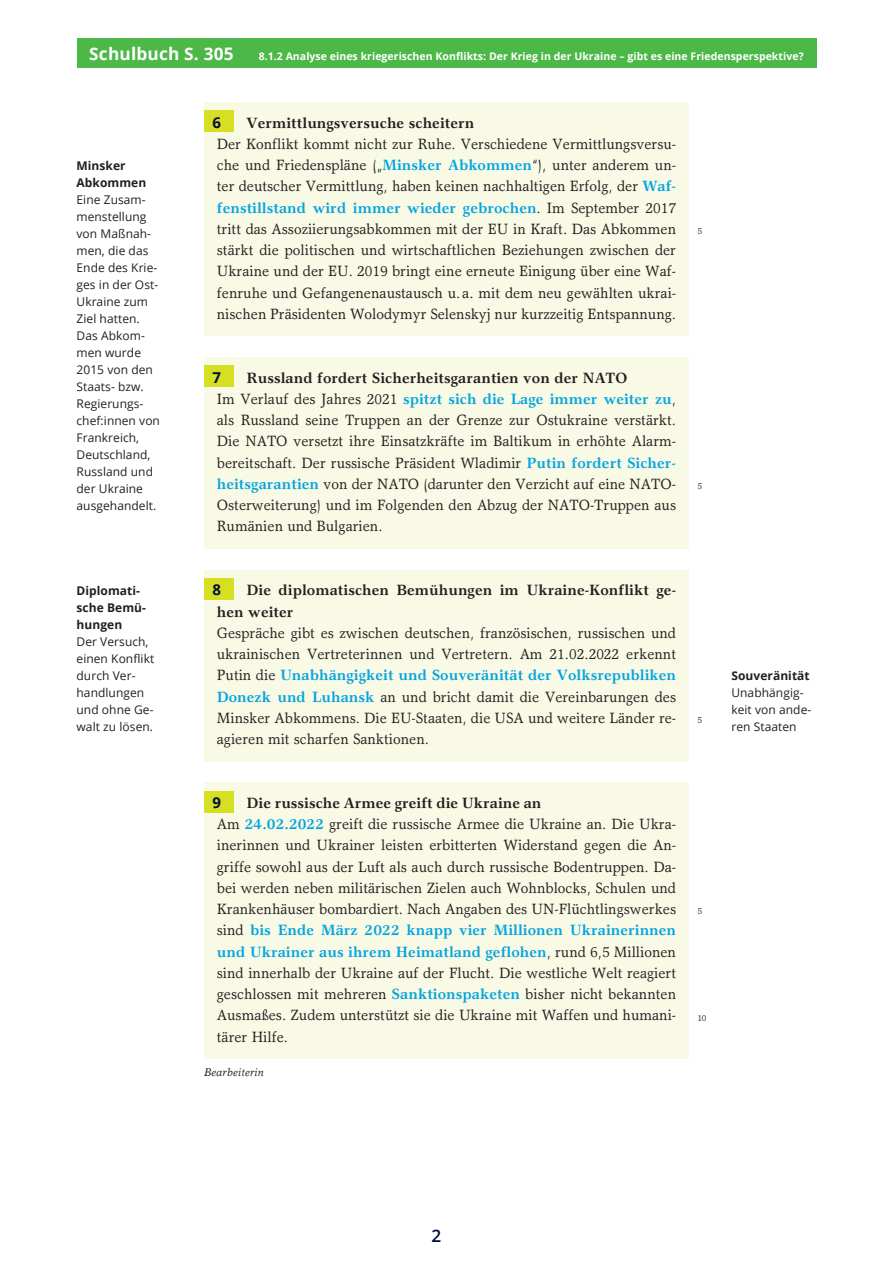
<style>
.page{position:relative;width:893px;height:1263px;background:#fff}
.page>*{position:absolute;margin:0;border:0;box-sizing:border-box;transform-origin:0 0}
.t1{font:700 17.25px "Open Sans";letter-spacing:.01em;color:#fff}
.t2{font:600 17.25px "Open Sans";color:#000d3c}
.t3{font:15px/21.3px "Garth Graphic";color:#231f20;text-align:justify;scale:.95 1}
.t4{font:700 15px/21.3px "Garth Graphic";letter-spacing:.005em;color:#231f20;scale:.95 1}
.t5{font:700 15px "Open Sans";color:#000e3c}
.t6{font:12px/17px "Open Sans";letter-spacing:.005em;color:#231f20}
.t7{font:700 12px/17px "Open Sans";letter-spacing:.005em;color:#231f20}
.t8{font:italic 11.25px "Garth Graphic";letter-spacing:.01em;color:#231f20}
.t9{font:700 10.5px "Open Sans";letter-spacing:.005em;color:#fff}
.t10{font:9px "Garth Graphic";color:#231f20;scale:.95 1}
.s1{font-weight:700;color:#05a4e0}
</style>
<div class="page">
<div style="left:77px;top:38px;width:739px;height:30px;background:#4cb848"></div>
<div style="left:204px;top:102px;width:485px;height:234px;background:#f8fae5"></div>
<div style="left:204px;top:570px;width:485px;height:191px;background:#f8fae5"></div>
<div style="left:204px;top:782px;width:485px;height:277px;background:#f8fae5"></div>
<div style="left:204px;top:357px;width:485px;height:192px;background:#f8fae5"></div>
<div style="left:204px;top:111px;width:30px;height:21px;background:#d6df21"></div>
<div style="left:204px;top:578px;width:30px;height:22px;background:#d6df21"></div>
<div style="left:204px;top:791px;width:30px;height:21px;background:#d6df21"></div>
<div style="left:204px;top:366px;width:30px;height:21px;background:#d6df21"></div>
<p class="t1" style="left:89px;top:41px;width:146px">Schulbuch S. 305</p>
<p class="t9" style="left:259px;top:48px;width:546px">8.1.2 Analyse eines kriegerischen Konflikts: Der Krieg in der Ukraine – gibt es eine Friedensperspektive?</p>
<p class="t7" style="left:77px;top:157px;width:71px">Minsker<br>Abkommen</p>
<p class="t6" style="left:77px;top:191px;width:85px">Eine Zusam&shy;menstellung von Maßnah&shy;men, die das<br>Ende des Krie&shy;ges in der Ost-<br>Ukraine zum<br>Ziel hatten.<br>Das Abkom&shy;men wurde<br>2015 von den<br>Staats- bzw.<br>Regierungs&shy;chef:innen von<br>Frankreich,<br>Deutschland,<br>Russland und der Ukraine ausgehandelt.</p>
<p class="t7" style="left:77px;top:582px;width:71px">Diplomati&shy;sche Bemü&shy;hungen</p>
<p class="t6" style="left:77px;top:633px;width:79px">Der Versuch, einen Konflikt durch Ver&shy;handlungen und ohne Ge&shy;walt zu lösen.</p>
<p class="t5" style="left:213px;top:112px;width:10px">6</p>
<p class="t4" style="left:247px;top:112px;width:241px">Vermittlungsversuche scheitern</p>
<p class="t3" style="left:217px;top:133px;width:485px">Der Konflikt kommt nicht zur Ruhe. Verschiedene Vermittlungsversu&shy;che und Friedenspläne („<span class="s1">Minsker Abkommen</span>“), unter anderem un&shy;ter deutscher Vermittlung, haben keinen nachhaltigen Erfolg, der <span class="s1">Waf&shy;fenstillstand wird immer wieder gebrochen</span>. Im September 2017 tritt das Assoziierungsabkommen mit der EU in Kraft. Das Abkommen stärkt die politischen und wirtschaftlichen Beziehungen zwischen der Ukraine und der EU. 2019 bringt eine erneute Einigung über eine Waf&shy;fenruhe und Gefangenenaustausch u.a. mit dem neu gewählten ukrai&shy;nischen Präsidenten Wolodymyr Selenskyj nur kurzzeitig Entspannung.</p>
<p class="t5" style="left:213px;top:367px;width:10px">7</p>
<p class="t4" style="left:247px;top:367px;width:402px">Russland fordert Sicherheitsgarantien von der NATO</p>
<p class="t3" style="left:217px;top:388px;width:485px">Im Verlauf des Jahres 2021 <span class="s1">spitzt sich die Lage immer weiter zu</span>, als Russland seine Truppen an der Grenze zur Ostukraine verstärkt.<br>Die NATO versetzt ihre Einsatzkräfte im Baltikum in erhöhte Alarm&shy;bereitschaft. Der russische Präsident Wladimir <span class="s1">Putin fordert Sicher&shy;heitsgarantien</span> von der NATO (darunter den Verzicht auf eine NATO-Osterweiterung) und im Folgenden den Abzug der NATO-Truppen aus Rumänien und Bulgarien.</p>
<p class="t5" style="left:213px;top:579px;width:10px">8</p>
<p class="t4" style="left:217px;top:579px;width:485px;text-indent:30px">Die diplomatischen Bemühungen im Ukraine-Konflikt ge&shy;hen weiter</p>
<p class="t3" style="left:217px;top:622px;width:485px">Gespräche gibt es zwischen deutschen, französischen, russischen und ukrainischen Vertreterinnen und Vertretern. Am 21.02.2022 erkennt Putin die <span class="s1">Unabhängigkeit und Souveränität der Volksrepubliken Donezk und Luhansk</span> an und bricht damit die Vereinbarungen des Minsker Abkommens. Die EU-Staaten, die USA und weitere Länder re&shy;agieren mit scharfen Sanktionen.</p>
<p class="t5" style="left:213px;top:792px;width:10px">9</p>
<p class="t4" style="left:247px;top:792px;width:312px">Die russische Armee greift die Ukraine an</p>
<p class="t3" style="left:217px;top:813px;width:485px">Am <span class="s1">24.02.2022</span> greift die russische Armee die Ukraine an. Die Ukra&shy;inerinnen und Ukrainer leisten erbitterten Widerstand gegen die An&shy;griffe sowohl aus der Luft als auch durch russische Bodentruppen. Da&shy;bei werden neben militärischen Zielen auch Wohnblocks, Schulen und Krankenhäuser bombardiert. Nach Angaben des UN-Flüchtlingswerkes sind <span class="s1">bis Ende März 2022 knapp vier Millionen Ukrainerinnen und Ukrainer aus ihrem Heimatland geflohen</span>, rund 6,5 Millionen sind innerhalb der Ukraine auf der Flucht. Die westliche Welt reagiert geschlossen mit mehreren <span class="s1">Sanktionspaketen</span> bisher nicht bekannten Ausmaßes. Zudem unterstützt sie die Ukraine mit Waffen und humani&shy;tärer Hilfe.</p>
<p class="t8" style="left:204px;top:1065px;width:61px">Bearbeiterin</p>
<p class="t10" style="left:697px;top:225px;width:6px">5</p>
<p class="t10" style="left:697px;top:480px;width:6px">5</p>
<p class="t10" style="left:697px;top:714px;width:6px">5</p>
<p class="t10" style="left:697px;top:906px;width:6px">5</p>
<p class="t10" style="left:697px;top:1012px;width:11px">10</p>
<p class="t7" style="left:731px;top:667px;width:80px">Souveränität</p>
<p class="t6" style="left:731px;top:684px;width:81px">Unabhängig&shy;keit von ande&shy;ren Staaten</p>
<p class="t2" style="left:432px;top:1223px;width:11px">2</p>
</div>
